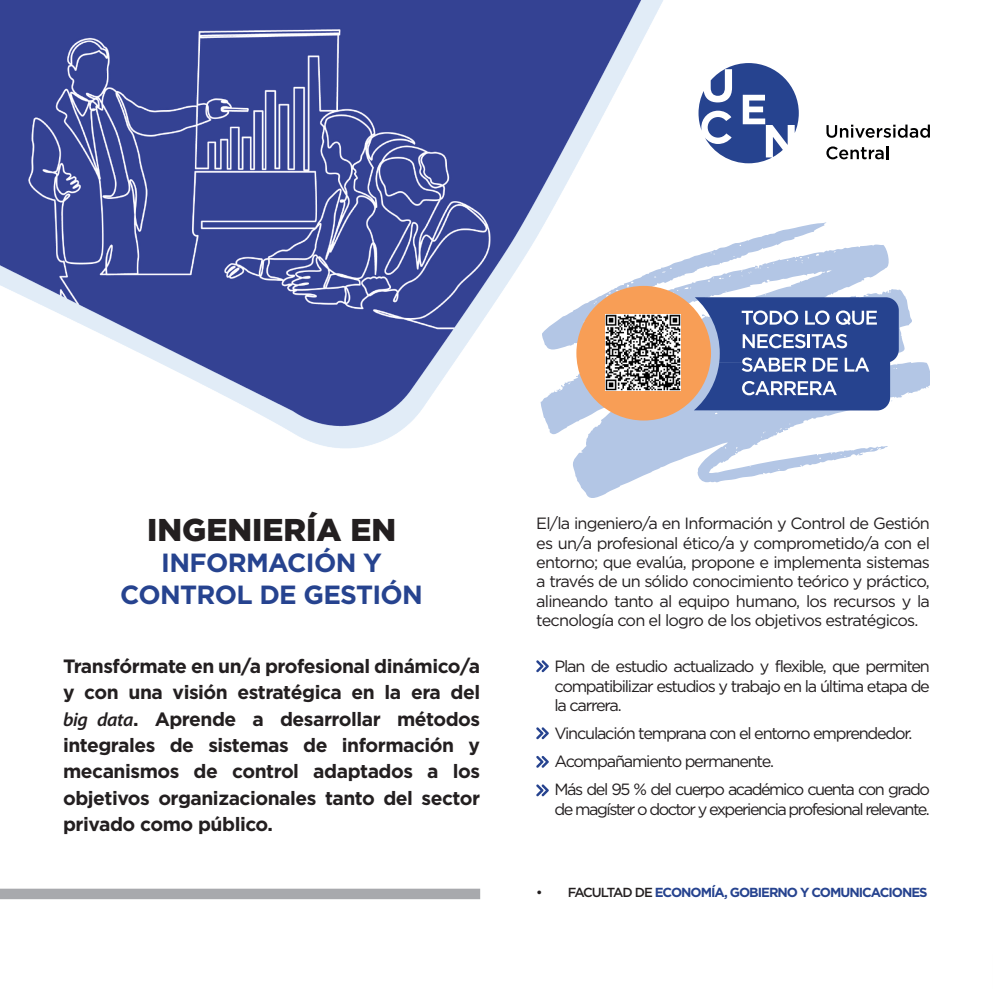
<style>
.page{position:relative;width:993px;height:993px;background:#fff}
.page>*{position:absolute;margin:0;border:0;box-sizing:border-box;transform-origin:0 0}
.t1{font:900 31.5px "Gotham Pro";color:#231f20}
.t2{font:700 26.25px "Gotham Pro";letter-spacing:-.025em;color:#26438f}
.t3{font:700 19.25px/26.2px "Gotham Pro";letter-spacing:-.025em;color:#231f20;text-align:justify}
.t4{font:16.28px/19.2px "Gotham Pro";letter-spacing:-.075em;color:#231f20;text-align:justify}
.t5{font:700 13.12px "Gotham Pro";letter-spacing:-.075em;color:#26438f}
.s1{font-family:"Myriad Pro";font-weight:600;font-style:italic}
.s2{font-weight:500;color:#231f20}
</style>
<div class="page">
<div style="left:0;top:888px;width:480px;height:10px;background:#a8a9ad"></div>
<svg style="left:573px;top:222px;width:356px;height:275px"></svg>
<svg style="left:693px;top:297px;width:205px;height:113px;background:#56689f"></svg>
<svg style="left:826px;top:124px;width:103px;height:14px"></svg>
<svg style="left:826px;top:146px;width:62px;height:13px"></svg>
<svg style="left:698px;top:63px;width:100px;height:100px"></svg>
<img style="left:0;top:0;width:693px;height:457px">
<img style="left:605px;top:314px;width:75px;height:76px">
<svg style="left:536px;top:660px;width:12px;height:12px"></svg>
<svg style="left:536px;top:727px;width:12px;height:12px"></svg>
<svg style="left:536px;top:755px;width:12px;height:12px"></svg>
<svg style="left:536px;top:784px;width:12px;height:12px"></svg>
<p class="t1" style="left:147px;top:511px;width:250px">INGENIERÍA EN</p>
<p class="t2" style="left:161px;top:547px;width:222px">INFORMACIÓN Y</p>
<p class="t2" style="left:120px;top:579px;width:304px">CONTROL DE GESTIÓN</p>
<p class="t3" style="left:63px;top:652px;width:418px">Transfórmate en un/a profesional dinámico/a y con una visión estratégica en la era del <span class="s1">big data</span>. Aprende a desarrollar métodos integrales de sistemas de información y mecanismos de control adaptados a los objetivos organizacionales tanto del sector privado como público.</p>
<p class="t4" style="left:536px;top:514px;width:395px">El/la ingeniero/a en Información y Control de Gestión es un/a profesional ético/a y comprometido/a con el entorno; que evalúa, propone e implementa sistemas a través de un sólido conocimiento teórico y práctico, alineando tanto al equipo humano, los recursos y la tecnología con el logro de los objetivos estratégicos.</p>
<p class="t4" style="left:554px;top:656px;width:377px">Plan de estudio actualizado y flexible, que permiten compatibilizar estudios y trabajo en la última etapa de la carrera.</p>
<p class="t4" style="left:554px;top:723px;width:359px">Vinculación temprana con el entorno emprendedor.</p>
<p class="t4" style="left:554px;top:751px;width:221px">Acompañamiento permanente.</p>
<p class="t4" style="left:554px;top:779px;width:377px">Más del 95 % del cuerpo académico cuenta con grado de magíster o doctor y experiencia profesional relevante.</p>
<p class="t5" style="left:536px;top:884px;width:393px"><span class="s2">• FACULTAD DE</span> ECONOMÍA, GOBIERNO Y COMUNICACIONES</p>
</div>
